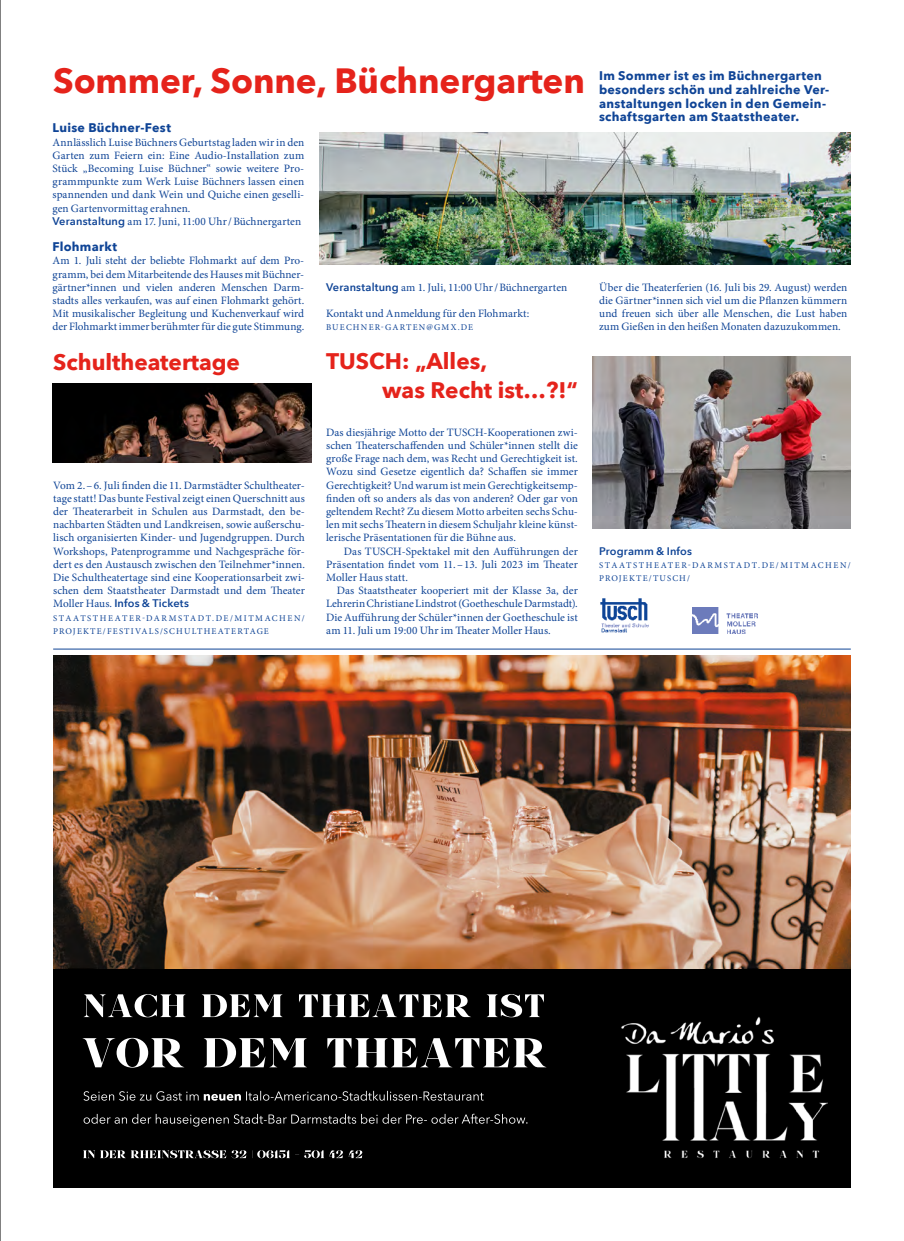
<style>
.page{position:relative;width:904px;height:1241px;background:#fff}
.page>*{position:absolute;margin:0;border:0;box-sizing:border-box;transform-origin:0 0}
.t1{font:700 35px "Avenir Next";letter-spacing:-.005em;color:#e5231b}
.t2{font:700 22.5px/28.5px "Avenir Next";color:#e5231b}
.t3{font:700 12.5px/13.8px "Avenir Next";letter-spacing:.02em;color:#0f4496}
.t4{font:11.25px/13.1px "Minion Pro";letter-spacing:.005em;color:#0f4496;text-align:justify}
.t5{font:600 11px "Avenir Next";letter-spacing:.01em;color:#0f4496}
.t6{font:8.75px/13.1px "Minion Pro";letter-spacing:.14em;color:#0f4496}
.t7{font:8.75px/13.1px "Minion Pro";letter-spacing:.17em;color:#0f4496}
.s1{font-family:"Avenir Next";font-weight:600;font-size:11px}
.s2{font-family:"Minion Pro";font-weight:400;font-size:11.25px}
</style>
<div class="page">
<img style="left:319px;top:132px;width:531px;height:132px">
<img style="left:592px;top:356px;width:258px;height:172px">
<img style="left:53px;top:383px;width:258px;height:79px">
<hr style="left:53px;top:648px;width:797px;height:1px;background:#0f4496">
<div style="left:53px;top:656px;width:797px;height:531px;background:#000"></div>
<img style="left:53px;top:656px;width:797px;height:312px">
<svg style="left:82px;top:994px;width:464px;height:73px"></svg>
<svg style="left:83px;top:1090px;width:444px;height:36px"></svg>
<svg style="left:83px;top:1150px;width:279px;height:7px"></svg>
<img style="left:621px;top:1016px;width:206px;height:143px">
<img style="left:600px;top:598px;width:49px;height:35px">
<img style="left:692px;top:607px;width:65px;height:26px">
<hr style="left:0;top:0;width:1px;height:1240px;background:#000">
<h1 class="t1" style="left:53px;top:50px;width:533px">Sommer, Sonne, Büchnergarten</h1>
<p class="t3" style="left:53px;top:121px;width:120px">Luise Büchner-Fest</p>
<p class="t4" style="left:53px;top:135px;width:253px;text-align:left">Annlässlich Luise Büchners Geburtstag laden wir in den Garten zum Feiern ein: Eine Audio-Installation zum Stück „Becoming Luise Büchner“ sowie weitere Pro&shy;grammpunkte zum Werk Luise Büchners lassen einen spannenden und dank Wein und Quiche einen geselli&shy;gen Gartenvormittag erahnen.<br><span class="s1">Veranstaltung</span> am 17. Juni, 11:00 Uhr/Büchnergarten</p>
<p class="t3" style="left:53px;top:240px;width:66px">Flohmarkt</p>
<p class="t4" style="left:53px;top:254px;width:253px">Am 1. Juli steht der beliebte Flohmarkt auf dem Pro&shy;gramm, bei dem Mitarbeitende des Hauses mit Büchner&shy;gärtner*innen und vielen anderen Menschen Darm&shy;stadts alles verkaufen, was auf einen Flohmarkt gehört.<br>Mit musikalischer Begleitung und Kuchenverkauf wird der Flohmarkt immer berühmter für die gute Stimmung.</p>
<p class="t4" style="left:326px;top:280px;width:243px"><span class="s1">Veranstaltung</span> am 1. Juli, 11:00 Uhr/Büchnergarten</p>
<p class="t4" style="left:326px;top:307px;width:205px">Kontakt und Anmeldung für den Flohmarkt:</p>
<p class="t6" style="left:326px;top:321px;width:148px">BUECHNER-GARTEN@GMX.DE</p>
<h2 class="t2" style="left:53px;top:347px;width:188px">Schultheatertage</h2>
<h2 class="t2" style="left:382px;top:347px;width:197px;text-indent:-56px">TUSCH: „Alles,<br>was Recht ist…?!“</h2>
<p class="t4" style="left:53px;top:478px;width:253px">Vom 2.–6. Juli finden die 11. Darmstädter Schultheater&shy;tage statt! Das bunte Festival zeigt einen Querschnitt aus der Theaterarbeit in Schulen aus Darmstadt, den be&shy;nachbarten Städten und Landkreisen, sowie außerschu&shy;lisch organisierten Kinder- und Jugendgruppen. Durch Workshops, Patenprogramme und Nachgespräche för&shy;dert es den Austausch zwischen den Teilnehmer*innen.<br>Die Schultheatertage sind eine Kooperationsarbeit zwi&shy;schen dem Staatstheater Darmstadt und dem Theater</p>
<p class="t5" style="left:53px;top:594px;width:137px"><span class="s2">Moller Haus.</span> Infos &amp; Tickets</p>
<p class="t6" style="left:53px;top:611px;width:253px">STAATSTHEATER-DARMSTADT.DE/MITMACHEN/<br>PROJEKTE/FESTIVALS/SCHULTHEATERTAGE</p>
<p class="t4" style="left:326px;top:425px;width:253px">Das diesjährige Motto der TUSCH-Kooperationen zwi&shy;schen Theaterschaffenden und Schüler*innen stellt die große Frage nach dem, was Recht und Gerechtigkeit ist.<br>Wozu sind Gesetze eigentlich da? Schaffen sie immer Gerechtigkeit? Und warum ist mein Gerechtigkeitsemp&shy;finden oft so anders als das von anderen? Oder gar von geltendem Recht? Zu diesem Motto arbeiten sechs Schu&shy;len mit sechs Theatern in diesem Schuljahr kleine künst&shy;lerische Präsentationen für die Bühne aus.</p>
<p class="t4" style="left:326px;top:544px;width:253px;text-indent:18px">Das TUSCH-Spektakel mit den Aufführungen der Präsentation findet vom 11.–13. Juli 2023 im Theater Moller Haus statt.</p>
<p class="t4" style="left:326px;top:584px;width:253px;text-indent:11px">Das Staatstheater kooperiert mit der Klasse 3a, der Lehrerin Christiane Lindstrot (Goetheschule Darmstadt).<br>Die Aufführung der Schüler*innen der Goetheschule ist am 11. Juli um 19:00 Uhr im Theater Moller Haus.</p>
<p class="t3" style="left:599px;top:69px;width:232px">Im Sommer ist es im Büchnergarten besonders schön und zahlreiche Ver&shy;anstaltungen locken in den Gemein&shy;schaftsgarten am Staatstheater.</p>
<p class="t4" style="left:599px;top:280px;width:250px">Über die Theaterferien (16. Juli bis 29. August) werden die Gärtner*innen sich viel um die Pflanzen kümmern und freuen sich über alle Menschen, die Lust haben zum Gießen in den heißen Monaten dazuzukommen.</p>
<p class="t5" style="left:599px;top:541px;width:94px">Programm &amp; Infos</p>
<p class="t7" style="left:599px;top:558px;width:253px">STAATSTHEATER-DARMSTADT.DE/MITMACHEN/<br>PROJEKTE/TUSCH/</p>
</div>
